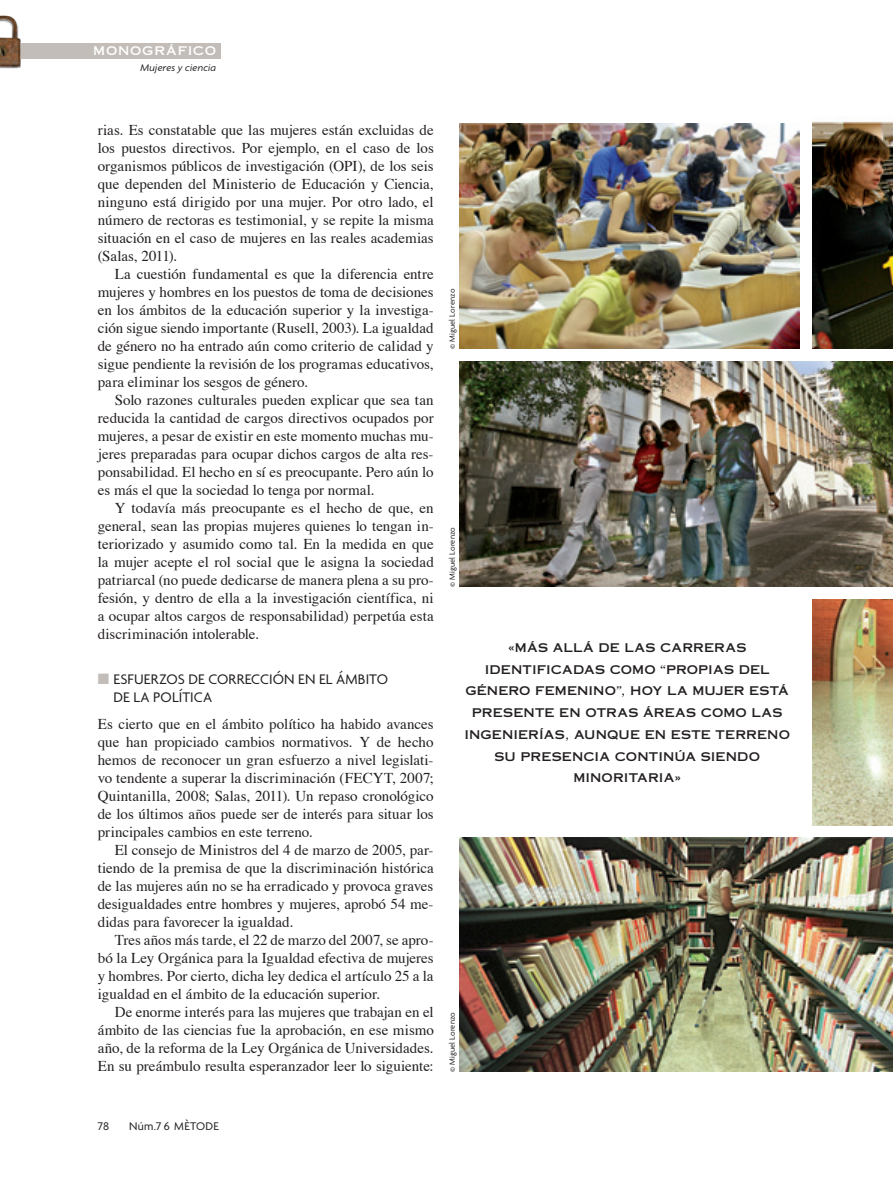
<style>
.page{position:relative;width:893px;height:1191px;background:#fff}
.page>*{position:absolute;margin:0;border:0;box-sizing:border-box;transform-origin:0 0}
.t1{font:15px/18px "Times";color:#231f20;text-align:justify}
.t2{font:15px/18px "Agenda";letter-spacing:.01em;color:#231f20}
.t3{font:12px/21.8px "Copperplate Thirty One AB";letter-spacing:.01em;color:#231f20;text-align:center}
.t4{font:12px "Agenda";letter-spacing:.02em;color:#231f20}
.t5{font:12px "Copperplate Thirty One AB";letter-spacing:.06em;color:#fff}
.t6{font:italic 10.5px "Agenda";letter-spacing:.015em;color:#231f20}
.t7{font:8.25px "Agenda";letter-spacing:.02em;color:#231f20}
.s1{color:#c2bdb9}
</style>
<div class="page">
<img style="left:459px;top:123px;width:340px;height:225px">
<div style="left:0;top:43px;width:220px;height:15px;background:#c2bdb9"></div>
<img style="left:812px;top:121px;width:81px;height:228px">
<img style="left:459px;top:361px;width:434px;height:226px">
<img style="left:812px;top:600px;width:81px;height:225px">
<img style="left:459px;top:838px;width:434px;height:233px">
<img style="left:0;top:38px;width:21px;height:30px">
<img style="left:20px;top:43px;width:1px;height:15px">
<img style="left:0;top:16px;width:20px;height:51px">
<p class="t5" style="left:93px;top:44px;width:124px">MONOGRÁFICO</p>
<p class="t6" style="left:141px;top:63px;width:77px">Mujeres y ciencia</p>
<p class="t1" style="left:98px;top:122px;width:338px">rias. Es constatable que las mujeres están excluidas de los puestos directivos. Por ejemplo, en el caso de los organismos públicos de investigación (OPI), de los seis que dependen del Ministerio de Educación y Ciencia, ninguno está dirigido por una mujer. Por otro lado, el número de rectoras es testimonial, y se repite la misma situación en el caso de mujeres en las reales academias (Salas, 2011).</p>
<p class="t1" style="left:98px;top:266px;width:337px;text-indent:17px">La cuestión fundamental es que la diferencia entre mujeres y hombres en los puestos de toma de decisiones en los ámbitos de la educación superior y la investiga&shy;ción sigue siendo importante (Rusell, 2003). La igualdad de género no ha entrado aún como criterio de calidad y sigue pendiente la revisión de los programas educativos, para eliminar los sesgos de género.</p>
<p class="t1" style="left:98px;top:392px;width:337px;text-indent:17px">Solo razones culturales pueden explicar que sea tan reducida la cantidad de cargos directivos ocupados por mujeres, a pesar de existir en este momento muchas mu&shy;jeres preparadas para ocupar dichos cargos de alta res&shy;ponsabilidad. El hecho en sí es preocupante. Pero aún lo es más el que la sociedad lo tenga por normal.</p>
<p class="t1" style="left:98px;top:500px;width:338px;text-indent:17px">Y todavía más preocupante es el hecho de que, en general, sean las propias mujeres quienes lo tengan in&shy;teriorizado y asumido como tal. En la medida en que la mujer acepte el rol social que le asigna la sociedad patriarcal (no puede dedicarse de manera plena a su pro&shy;fesión, y dentro de ella a la investigación científica, ni a ocupar altos cargos de responsabilidad) perpetúa esta discriminación intolerable.</p>
<p class="t2" style="left:113px;top:671px;width:276px;text-indent:-16px"><span class="s1">■</span> ESFUERZOS DE CORRECCIÓN EN EL ÁMBITO<br>DE LA POLÍTICA</p>
<p class="t1" style="left:98px;top:716px;width:337px">Es cierto que en el ámbito político ha habido avances que han propiciado cambios normativos. Y de hecho hemos de reconocer un gran esfuerzo a nivel legislati&shy;vo tendente a superar la discriminación (FECYT, 2007; Quintanilla, 2008; Salas, 2011). Un repaso cronológico de los últimos años puede ser de interés para situar los principales cambios en este terreno.</p>
<p class="t1" style="left:98px;top:842px;width:337px;text-indent:17px">El consejo de Ministros del 4 de marzo de 2005, par&shy;tiendo de la premisa de que la discriminación histórica de las mujeres aún no se ha erradicado y provoca graves desigualdades entre hombres y mujeres, aprobó 54 me&shy;didas para favorecer la igualdad.</p>
<p class="t1" style="left:98px;top:932px;width:337px;text-indent:17px">Tres años más tarde, el 22 de marzo del 2007, se apro&shy;bó la Ley Orgánica para la Igualdad efectiva de mujeres y hombres. Por cierto, dicha ley dedica el artículo 25 a la igualdad en el ámbito de la educación superior.</p>
<p class="t1" style="left:98px;top:1004px;width:338px;text-indent:17px">De enorme interés para las mujeres que trabajan en el ámbito de las ciencias fue la aprobación, en ese mismo año, de la reforma de la Ley Orgánica de Universidades.<br>En su preámbulo resulta esperanzador leer lo siguiente:</p>
<p class="t7" style="left:449px;top:1071px;width:61px;rotate:-90deg">© Miguel Lorenzo</p>
<p class="t7" style="left:449px;top:349px;width:61px;rotate:-90deg">© Miguel Lorenzo</p>
<p class="t7" style="left:449px;top:587px;width:61px;rotate:-90deg">© Miguel Lorenzo</p>
<p class="t3" style="left:464px;top:637px;width:327px">«MÁS ALLÁ DE LAS CARRERAS<br>IDENTIFICADAS COMO “PROPIAS DEL<br>GÉNERO FEMENINO”, HOY LA MUJER ESTÁ<br>PRESENTE EN OTRAS ÁREAS COMO LAS<br>INGENIERÍAS, AUNQUE EN ESTE TERRENO<br>SU PRESENCIA CONTINÚA SIENDO<br>MINORITARIA»</p>
<p class="t4" style="left:98px;top:1121px;width:13px">78</p>
<p class="t4" style="left:129px;top:1121px;width:91px">Núm. 7 6 MÈTODE</p>
</div>
